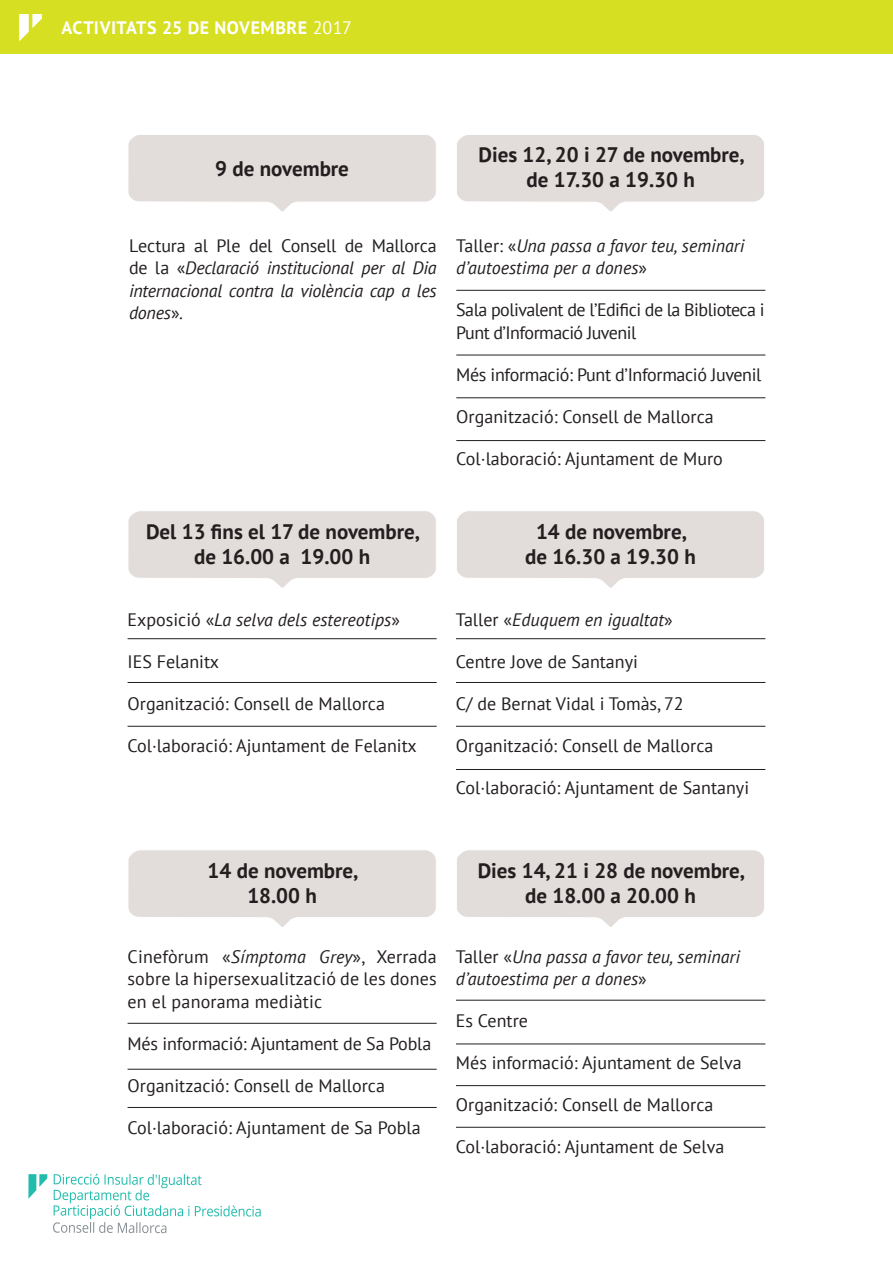
<style>
.page{position:relative;width:893px;height:1263px;background:#fff}
.page>*{position:absolute;margin:0;border:0;box-sizing:border-box;transform-origin:0 0}
.t1{font:700 21px "PT Sans";color:#231f20}
.t2{font:18px/22.5px "PT Sans";color:#231f20;text-align:justify}
.t3{font:italic 18px/22.5px "PT Sans";color:#231f20}
.t4{font:18px/22.5px "PT Sans";letter-spacing:-.03em;color:#231f20}
.t5{font:18px "PT Sans";letter-spacing:-.02em;color:#231f20}
.t6{font:700 18px "PT Sans";letter-spacing:.025em;color:#fff}
.s1{font-weight:400}
.s2{font-style:normal}
.s3{font-style:italic}
</style>
<div class="page">
<div style="left:0;top:0;width:893px;height:54px;background:#d6df21"></div>
<svg style="left:19px;top:14px;width:23px;height:27px"></svg>
<svg style="left:28px;top:1174px;width:19px;height:25px"></svg>
<svg style="left:53px;top:1174px;width:208px;height:59px"></svg>
<svg style="left:128px;top:850px;width:308px;height:77px;background:#e5e1de"></svg>
<svg style="left:457px;top:850px;width:307px;height:77px;background:#e5e1de"></svg>
<hr style="left:128px;top:1023px;width:309px;height:1px;background:#231f20">
<hr style="left:128px;top:1069px;width:309px;height:1px;background:#231f20">
<hr style="left:128px;top:1107px;width:309px;height:1px;background:#231f20">
<hr style="left:456px;top:1000px;width:309px;height:1px;background:#231f20">
<hr style="left:456px;top:1044px;width:309px;height:1px;background:#231f20">
<hr style="left:456px;top:1085px;width:309px;height:1px;background:#231f20">
<hr style="left:456px;top:1127px;width:309px;height:1px;background:#231f20">
<svg style="left:128px;top:135px;width:308px;height:77px;background:#e5e1df"></svg>
<svg style="left:128px;top:511px;width:308px;height:77px;background:#e5e1de"></svg>
<svg style="left:457px;top:511px;width:307px;height:77px;background:#e5e1de"></svg>
<svg style="left:457px;top:135px;width:307px;height:77px;background:#e5e1de"></svg>
<hr style="left:456px;top:290px;width:309px;height:1px;background:#231f20">
<hr style="left:456px;top:355px;width:309px;height:1px;background:#231f20">
<hr style="left:456px;top:397px;width:309px;height:1px;background:#231f20">
<hr style="left:456px;top:440px;width:309px;height:1px;background:#231f20">
<hr style="left:128px;top:638px;width:309px;height:1px;background:#231f20">
<hr style="left:128px;top:682px;width:309px;height:1px;background:#231f20">
<hr style="left:128px;top:726px;width:309px;height:1px;background:#231f20">
<hr style="left:456px;top:638px;width:309px;height:1px;background:#231f20">
<hr style="left:456px;top:682px;width:309px;height:1px;background:#231f20">
<hr style="left:456px;top:726px;width:309px;height:1px;background:#231f20">
<hr style="left:456px;top:769px;width:309px;height:1px;background:#231f20">
<p class="t6" style="left:62px;top:16px;width:292px">ACTIVITATS 25 DE NOVEMBRE <span class="s1">2017</span></p>
<p class="t1" style="left:215px;top:155px;width:135px">9 de novembre</p>
<p class="t1" style="left:478px;top:141px;width:267px">Dies 12, 20 i 27 de novembre,</p>
<p class="t1" style="left:527px;top:166px;width:170px">de 17.30 a 19.30 h</p>
<p class="t3" style="left:129px;top:234px;width:309px;text-align:justify"><span class="s2">Lectura al Ple del Consell de Mallorca de la «</span>Declaració institucional per al Dia internacional contra la violència cap a les dones<span class="s2">».</span></p>
<p class="t3" style="left:456px;top:234px;width:290px"><span class="s2">Taller: «</span>Una passa a favor teu, seminari d’autoestima per a dones<span class="s2">»</span></p>
<p class="t4" style="left:456px;top:298px;width:310px">Sala polivalent de l’Edifici de la Biblioteca i<br>Punt d’Informació Juvenil</p>
<p class="t5" style="left:456px;top:363px;width:307px">Més informació: Punt d’Informació Juvenil</p>
<p class="t2" style="left:456px;top:405px;width:259px">Organització: Consell de Mallorca</p>
<p class="t2" style="left:456px;top:447px;width:268px">Col·laboració: Ajuntament de Muro</p>
<p class="t1" style="left:146px;top:517px;width:275px">Del 13 fins el 17 de novembre,</p>
<p class="t1" style="left:194px;top:542px;width:178px">de 16.00 a 19.00 h</p>
<p class="t3" style="left:128px;top:608px;width:274px"><span class="s2">Exposició «</span>La selva dels estereotips<span class="s2">»</span></p>
<p class="t2" style="left:128px;top:650px;width:93px">IES Felanitx</p>
<p class="t2" style="left:128px;top:692px;width:259px">Organització: Consell de Mallorca</p>
<p class="t2" style="left:128px;top:734px;width:291px">Col·laboració: Ajuntament de Felanitx</p>
<p class="t1" style="left:536px;top:517px;width:152px">14 de novembre,</p>
<p class="t1" style="left:525px;top:542px;width:172px">de 16.30 a 19.30 h</p>
<p class="t3" style="left:456px;top:608px;width:218px"><span class="s2">Taller «</span>Eduquem en igualtat<span class="s2">»</span></p>
<p class="t2" style="left:456px;top:650px;width:183px">Centre Jove de Santanyi</p>
<p class="t2" style="left:456px;top:692px;width:229px">C/ de Bernat Vidal i Tomàs, 72</p>
<p class="t2" style="left:456px;top:734px;width:259px">Organització: Consell de Mallorca</p>
<p class="t2" style="left:456px;top:776px;width:295px">Col·laboració: Ajuntament de Santanyi</p>
<p class="t1" style="left:208px;top:856px;width:152px">14 de novembre,</p>
<p class="t1" style="left:247px;top:882px;width:71px">18.00 h</p>
<p class="t2" style="left:128px;top:945px;width:311px">Cinefòrum «<span class="s3">Símptoma Grey</span>», Xerrada sobre la hipersexualització de les dones en el panorama mediàtic</p>
<p class="t2" style="left:128px;top:1032px;width:305px">Més informació: Ajuntament de Sa Pobla</p>
<p class="t2" style="left:128px;top:1074px;width:259px">Organització: Consell de Mallorca</p>
<p class="t2" style="left:128px;top:1116px;width:295px">Col·laboració: Ajuntament de Sa Pobla</p>
<p class="t1" style="left:478px;top:856px;width:269px">Dies 14, 21 i 28 de novembre,</p>
<p class="t1" style="left:525px;top:882px;width:172px">de 18.00 a 20.00 h</p>
<p class="t3" style="left:456px;top:945px;width:286px"><span class="s2">Taller «</span>Una passa a favor teu, seminari d’autoestima per a dones<span class="s2">»</span></p>
<p class="t2" style="left:456px;top:1009px;width:74px">Es Centre</p>
<p class="t2" style="left:456px;top:1051px;width:287px">Més informació: Ajuntament de Selva</p>
<p class="t2" style="left:456px;top:1093px;width:259px">Organització: Consell de Mallorca</p>
<p class="t2" style="left:456px;top:1135px;width:270px">Col·laboració: Ajuntament de Selva</p>
</div>
